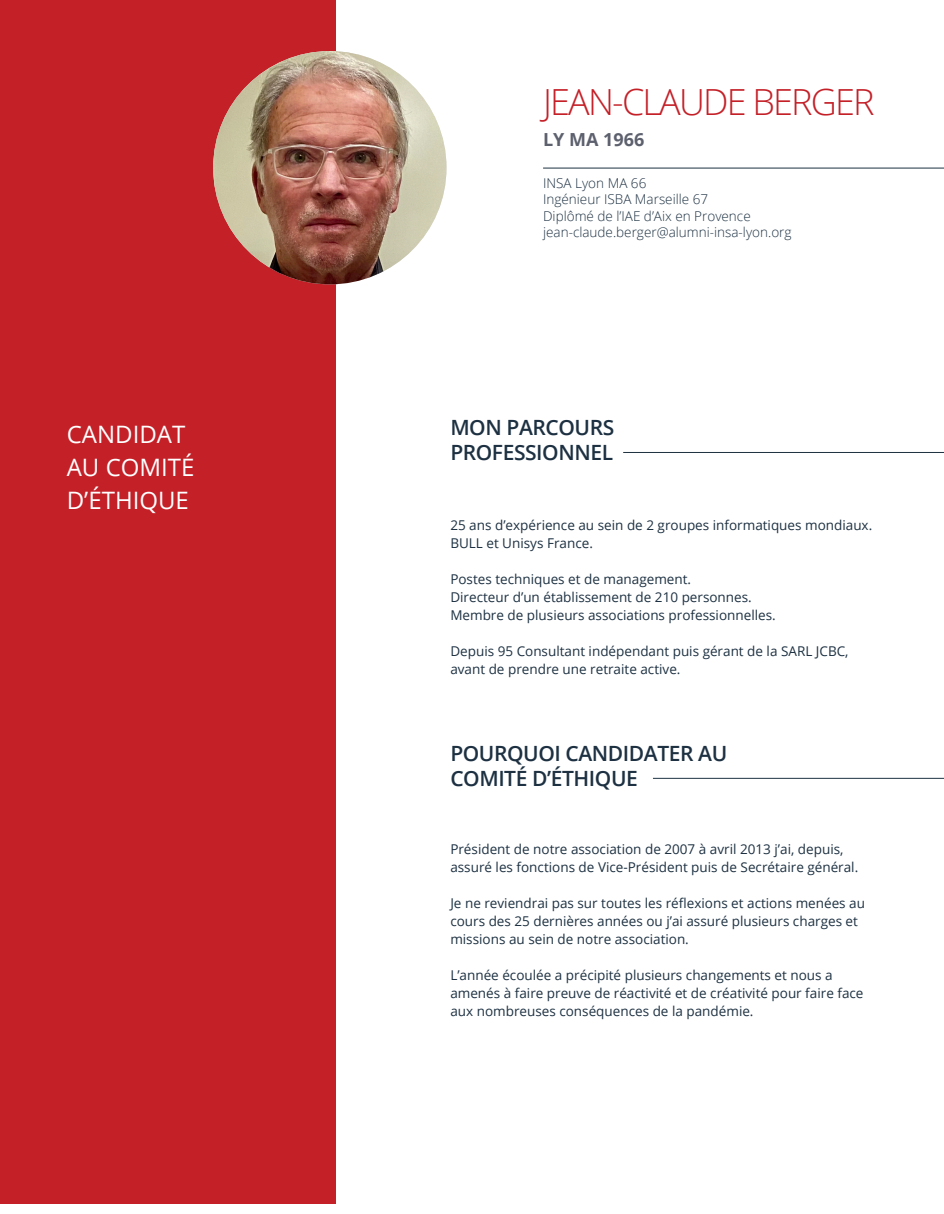
<style>
.page{position:relative;width:944px;height:1214px;background:#fff}
.page>*{position:absolute;margin:0;border:0;box-sizing:border-box;transform-origin:0 0}
.En-tête_de_page_maît{font:300 36px "Open Sans";letter-spacing:-.05em;color:#c42028}
.En-tête_de_barre_lat{font:24px/33px "Open Sans";color:#fff}
.En-tête_de_page_prin{font:600 21px "Open Sans";letter-spacing:-.02em;color:#1d3142}
.Sous-en-tête_de_page{font:700 18px "Open Sans";color:#5d616e}
.Texte_de_corps_de_pa{font:13.5px/18px "Open Sans";color:#1d3142}
.Texte_adresse{font:300 13.5px "Open Sans";color:#1d3142}
</style>
<div class="page">
<div style="left:0;top:0;width:335px;height:1203px;background:#c42028"></div>
<img style="left:213px;top:51px;width:233px;height:233px;border-radius:117px">
<hr style="left:543px;top:168px;width:401px;height:1px;background:#1d3142">
<hr style="left:623px;top:452px;width:321px;height:1px;background:#1d3142">
<hr style="left:653px;top:778px;width:291px;height:1px;background:#1d3142">
<p class="En-tête_de_barre_lat" style="left:67px;top:417px;width:120px">CANDIDAT</p>
<p class="En-tête_de_barre_lat" style="left:67px;top:450px;width:129px">AU COMITÉ<br>D’ÉTHIQUE</p>
<p class="En-tête_de_page_maît" style="left:543px;top:78px;width:333px">JEAN-CLAUDE BERGER</p>
<p class="Sous-en-tête_de_page" style="left:543px;top:127px;width:103px">LY MA 1966</p>
<p class="Texte_adresse" style="left:543px;top:174px;width:105px">INSA Lyon MA 66</p>
<p class="Texte_adresse" style="left:543px;top:190px;width:167px">Ingénieur ISBA Marseille 67</p>
<p class="Texte_adresse" style="left:543px;top:206px;width:209px">Diplômé de l’IAE d’Aix en Provence</p>
<p class="Texte_adresse" style="left:543px;top:223px;width:250px">jean-claude.berger@alumni-insa-lyon.org</p>
<p class="En-tête_de_page_prin" style="left:450px;top:412px;width:165px">MON PARCOURS</p>
<p class="En-tête_de_page_prin" style="left:450px;top:438px;width:164px">PROFESSIONNEL</p>
<p class="Texte_de_corps_de_pa" style="left:450px;top:516px;width:423px">25 ans d’expérience au sein de 2 groupes informatiques mondiaux.</p>
<p class="Texte_de_corps_de_pa" style="left:450px;top:534px;width:144px">BULL et Unisys France.</p>
<p class="Texte_de_corps_de_pa" style="left:450px;top:570px;width:242px">Postes techniques et de management.</p>
<p class="Texte_de_corps_de_pa" style="left:450px;top:588px;width:303px">Directeur d’un établissement de 210 personnes.</p>
<p class="Texte_de_corps_de_pa" style="left:450px;top:606px;width:327px">Membre de plusieurs associations professionnelles.</p>
<p class="Texte_de_corps_de_pa" style="left:450px;top:642px;width:400px">Depuis 95 Consultant indépendant puis gérant de la SARL JCBC, avant de prendre une retraite active.</p>
<p class="En-tête_de_page_prin" style="left:450px;top:738px;width:278px">POURQUOI CANDIDATER AU</p>
<p class="En-tête_de_page_prin" style="left:450px;top:763px;width:189px">COMITÉ D’ÉTHIQUE</p>
<p class="Texte_de_corps_de_pa" style="left:450px;top:840px;width:409px">Président de notre association de 2007 à avril 2013 j’ai, depuis, assuré les fonctions de Vice-Président puis de Secrétaire général.</p>
<p class="Texte_de_corps_de_pa" style="left:450px;top:894px;width:416px">Je ne reviendrai pas sur toutes les réflexions et actions menées au cours des 25 dernières années ou j’ai assuré plusieurs charges et missions au sein de notre association.</p>
<p class="Texte_de_corps_de_pa" style="left:450px;top:966px;width:414px">L’année écoulée a précipité plusieurs changements et nous a amenés à faire preuve de réactivité et de créativité pour faire face aux nombreuses conséquences de la pandémie.</p>
</div>
